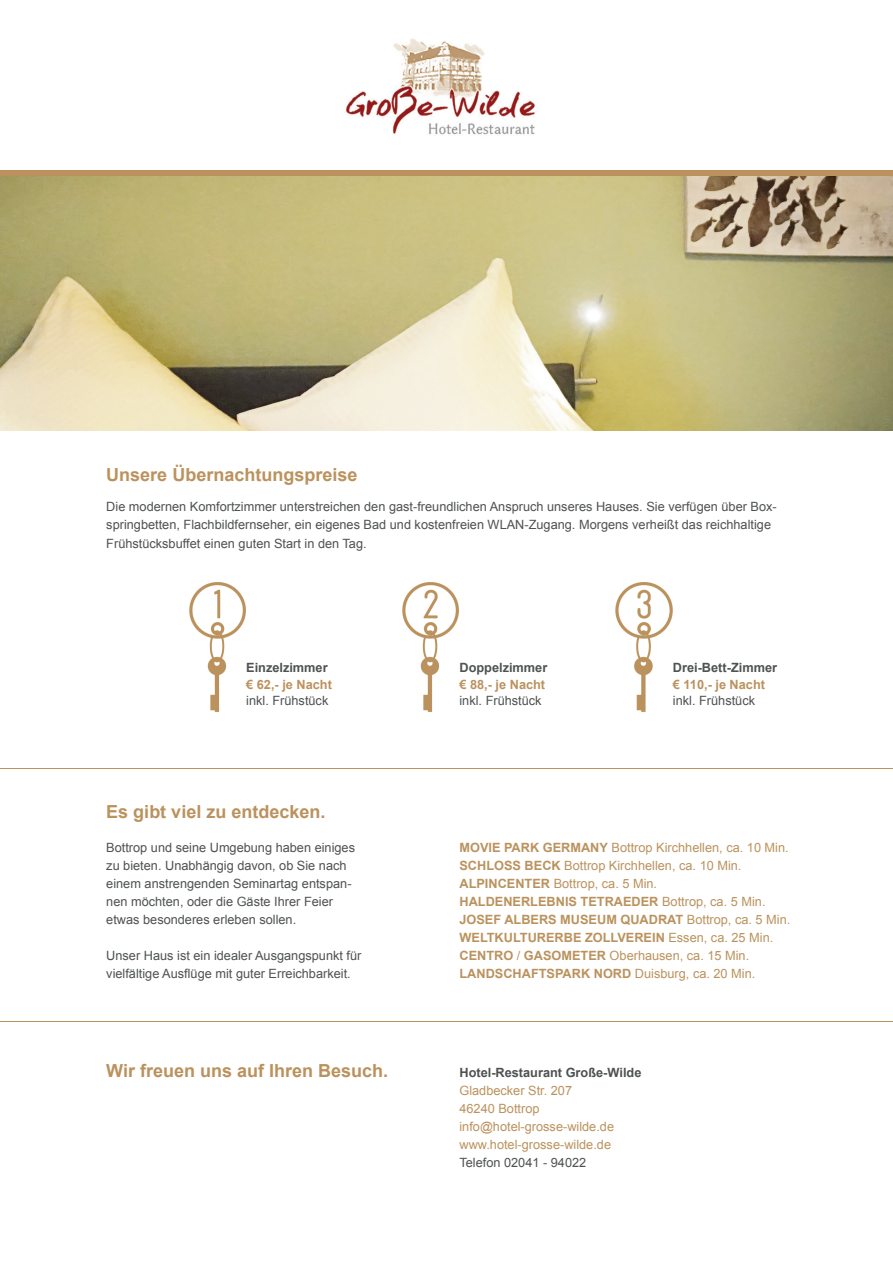
<style>
.page{position:relative;width:893px;height:1263px;background:#fff}
.page>*{position:absolute;margin:0;border:0;box-sizing:border-box;transform-origin:0 0}
.t1{font:700 18px "Arial";color:#bb925d}
.t2{font:12.75px/18px "Arial";color:#4f5252}
.t3{font:12.75px/18px "Arial";color:#bb925d}
.t4{font:700 12.75px "Arial";color:#4f5252}
.t5{font:700 12.75px "Arial";color:#bb925d}
.s1{font-weight:700}
</style>
<div class="page">
<img style="left:0;top:175px;width:893px;height:255px">
<img style="left:346px;top:39px;width:189px;height:96px">
<div style="left:0;top:170px;width:893px;height:5px;background:#bb925d"></div>
<hr style="left:0;top:1020px;width:893px;height:1px;background:#bb925d">
<hr style="left:0;top:768px;width:893px;height:1px;background:#bb925d">
<img style="left:189px;top:582px;width:57px;height:130px">
<img style="left:402px;top:582px;width:57px;height:130px">
<img style="left:615px;top:582px;width:58px;height:130px">
<h1 class="t1" style="left:106px;top:463px;width:253px">Unsere Übernachtungspreise</h1>
<p class="t2" style="left:106px;top:498px;width:672px">Die modernen Komfortzimmer unterstreichen den gast-freundlichen Anspruch unseres Hauses. Sie verfügen über Box&shy;springbetten, Flachbildfernseher, ein eigenes Bad und kostenfreien WLAN-Zugang. Morgens verheißt das reichhaltige<br>Frühstücksbuffet einen guten Start in den Tag.</p>
<p class="t4" style="left:246px;top:659px;width:83px">Einzelzimmer</p>
<p class="t5" style="left:246px;top:676px;width:87px">€ 62,- je Nacht</p>
<p class="t2" style="left:246px;top:692px;width:84px">inkl. Frühstück</p>
<p class="t4" style="left:459px;top:659px;width:89px">Doppelzimmer</p>
<p class="t5" style="left:459px;top:676px;width:87px">€ 88,- je Nacht</p>
<p class="t2" style="left:459px;top:692px;width:84px">inkl. Frühstück</p>
<p class="t4" style="left:673px;top:659px;width:106px">Drei-Bett-Zimmer</p>
<p class="t5" style="left:673px;top:676px;width:94px">€ 110,- je Nacht</p>
<p class="t2" style="left:673px;top:692px;width:84px">inkl. Frühstück</p>
<h1 class="t1" style="left:106px;top:799px;width:221px">Es gibt viel zu entdecken.</h1>
<p class="t2" style="left:106px;top:838px;width:250px">Bottrop und seine Umgebung haben einiges zu bieten. Unabhängig davon, ob Sie nach einem anstrengenden Seminartag entspan&shy;nen möchten, oder die Gäste Ihrer Feier etwas besonderes erleben sollen.</p>
<p class="t2" style="left:106px;top:946px;width:257px">Unser Haus ist ein idealer Ausgangspunkt für vielfältige Ausflüge mit guter Erreichbarkeit.</p>
<p class="t3" style="left:459px;top:838px;width:332px"><span class="s1">MOVIE PARK GERMANY</span> Bottrop Kirchhellen, ca. 10 Min.<br><span class="s1">SCHLOSS BECK</span> Bottrop Kirchhellen, ca. 10 Min.<br><span class="s1">ALPINCENTER</span> Bottrop, ca. 5 Min.<br><span class="s1">HALDENERLEBNIS TETRAEDER</span> Bottrop, ca. 5 Min.<br><span class="s1">JOSEF ALBERS MUSEUM QUADRAT</span> Bottrop, ca. 5 Min.<br><span class="s1">WELTKULTURERBE ZOLLVEREIN</span> Essen, ca. 25 Min.<br><span class="s1">CENTRO</span> / <span class="s1">GASOMETER</span> Oberhausen, ca. 15 Min.<br><span class="s1">LANDSCHAFTSPARK NORD</span> Duisburg, ca. 20 Min.</p>
<h1 class="t1" style="left:106px;top:1059px;width:283px">Wir freuen uns auf Ihren Besuch.</h1>
<p class="t4" style="left:459px;top:1064px;width:183px">Hotel-Restaurant Große-Wilde</p>
<p class="t3" style="left:459px;top:1081px;width:156px">Gladbecker Str. 207<br>46240 Bottrop info@hotel-grosse-wilde.de www.hotel-grosse-wilde.de</p>
<p class="t2" style="left:459px;top:1153px;width:128px">Telefon 02041 - 94022</p>
</div>
